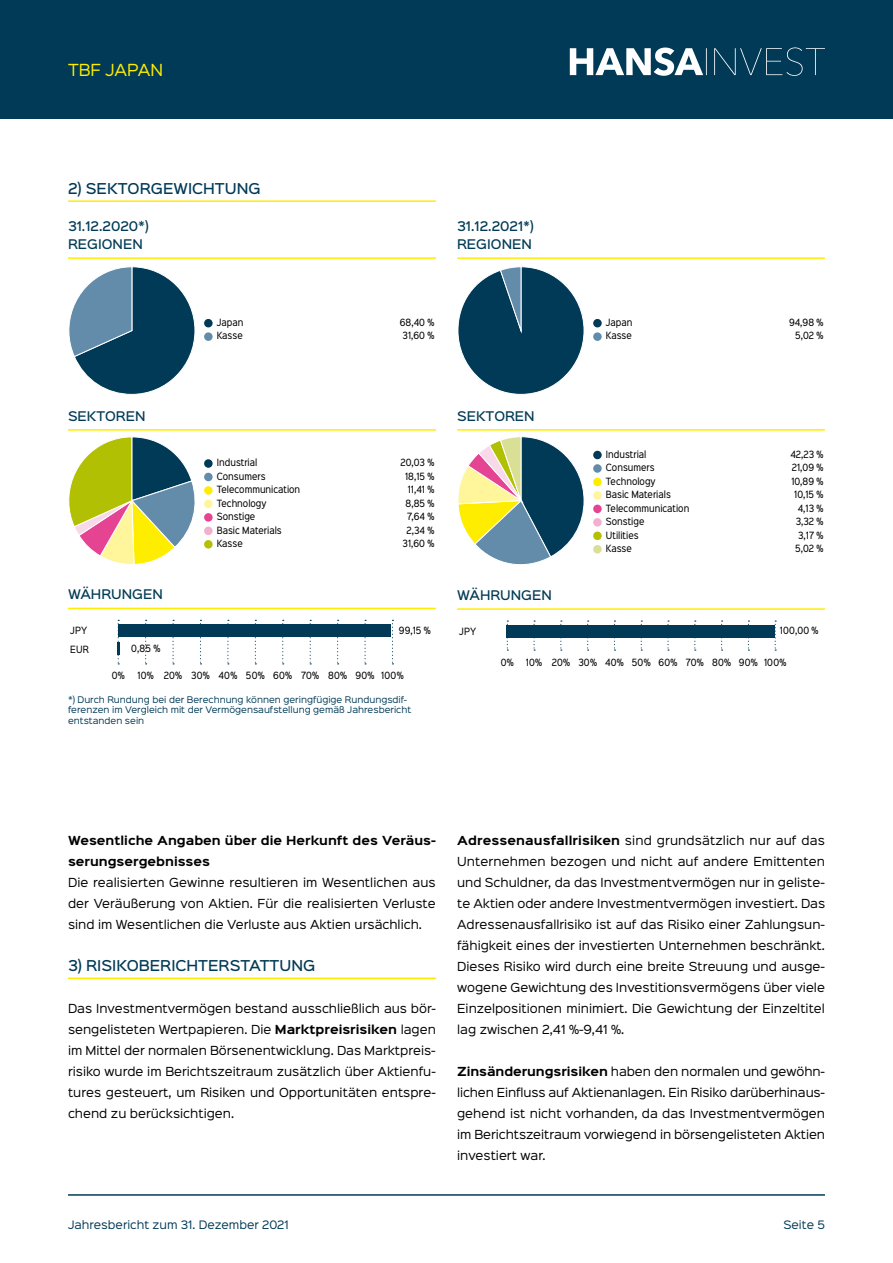
<style>
.page{position:relative;width:893px;height:1263px;background:#fff}
.page>*{position:absolute;margin:0;border:0;box-sizing:border-box;transform-origin:0 0}
.t1{font:15px "Sinkin Sans 400";color:#ffed00}
.t2{font:500 13.5px "Sinkin Sans 500";color:#003a56}
.t3{font:500 12px/18px "Sinkin Sans 500";color:#003a56}
.t4{font:11.25px/21px "Sinkin Sans 400";color:#000;text-align:justify}
.t5{font:700 11.25px/21px "Sinkin Sans 700";color:#000}
.t6{font:10.5px "Sinkin Sans 400";color:#003a56}
.t7{font:9px/18.5px "Sinkin Sans Narrow W01 400 Rg";color:#000}
.t8{font:9px "Sinkin Sans Narrow W01 400 Rg";letter-spacing:.025em;color:#000}
.t9{font:8.25px/10.5px "Sinkin Sans 400";color:#003a56}
.s1{font-family:"Sinkin Sans 700";font-weight:700}
</style>
<div class="page">
<div style="left:0;top:0;width:893px;height:119px;background:#003a56"></div>
<svg style="left:570px;top:47px;width:255px;height:29px"></svg>
<hr style="left:68px;top:1194px;width:757px;height:2px;background:#003a56">
<hr style="left:68px;top:200px;width:368px;height:2px;background:#ffed00">
<svg style="left:641px;top:620px;width:1px;height:31px"></svg>
<svg style="left:667px;top:620px;width:2px;height:31px"></svg>
<svg style="left:694px;top:620px;width:2px;height:31px"></svg>
<svg style="left:775px;top:620px;width:1px;height:31px"></svg>
<svg style="left:721px;top:620px;width:2px;height:31px"></svg>
<svg style="left:614px;top:620px;width:1px;height:31px"></svg>
<svg style="left:533px;top:620px;width:2px;height:31px"></svg>
<svg style="left:560px;top:620px;width:2px;height:31px"></svg>
<svg style="left:587px;top:620px;width:2px;height:31px"></svg>
<hr style="left:457px;top:608px;width:368px;height:2px;background:#ffed00">
<div style="left:507px;top:625px;width:268px;height:12px;background:#003a56"></div>
<svg style="left:507px;top:620px;width:1px;height:31px"></svg>
<svg style="left:227px;top:620px;width:2px;height:44px"></svg>
<svg style="left:255px;top:620px;width:1px;height:44px"></svg>
<svg style="left:282px;top:620px;width:2px;height:44px"></svg>
<svg style="left:310px;top:620px;width:1px;height:44px"></svg>
<svg style="left:145px;top:620px;width:2px;height:44px"></svg>
<svg style="left:173px;top:620px;width:1px;height:44px"></svg>
<svg style="left:200px;top:620px;width:1px;height:44px"></svg>
<svg style="left:392px;top:620px;width:1px;height:44px"></svg>
<svg style="left:337px;top:620px;width:2px;height:44px"></svg>
<hr style="left:68px;top:608px;width:368px;height:1px;background:#ffed00">
<div style="left:118px;top:624px;width:272px;height:13px;background:#003a56"></div>
<svg style="left:118px;top:620px;width:2px;height:44px"></svg>
<hr style="left:68px;top:257px;width:368px;height:2px;background:#ffed00">
<div style="left:204px;top:332px;width:9px;height:9px;background:#638caa;border-radius:50%"></div>
<div style="left:204px;top:319px;width:9px;height:8px;background:#003a56;border-radius:50%"></div>
<hr style="left:457px;top:257px;width:368px;height:2px;background:#ffed00">
<div style="left:593px;top:332px;width:9px;height:9px;background:#638caa;border-radius:50%"></div>
<div style="left:593px;top:319px;width:9px;height:8px;background:#003a56;border-radius:50%"></div>
<hr style="left:68px;top:429px;width:368px;height:2px;background:#ffed00">
<div style="left:204px;top:473px;width:9px;height:8px;background:#638caa;border-radius:50%"></div>
<div style="left:204px;top:486px;width:9px;height:9px;background:#ffed00;border-radius:50%"></div>
<div style="left:204px;top:500px;width:9px;height:8px;background:#fff59b;border-radius:50%"></div>
<div style="left:204px;top:513px;width:9px;height:9px;background:#e54492;border-radius:50%"></div>
<div style="left:204px;top:527px;width:9px;height:8px;background:#f2afcf;border-radius:50%"></div>
<div style="left:204px;top:540px;width:9px;height:9px;background:#b3c100;border-radius:50%"></div>
<div style="left:204px;top:459px;width:9px;height:9px;background:#003a56;border-radius:50%"></div>
<hr style="left:457px;top:429px;width:368px;height:2px;background:#ffed00">
<div style="left:593px;top:464px;width:9px;height:9px;background:#638caa;border-radius:50%"></div>
<div style="left:593px;top:478px;width:9px;height:8px;background:#ffed00;border-radius:50%"></div>
<div style="left:593px;top:491px;width:9px;height:9px;background:#fff59b;border-radius:50%"></div>
<div style="left:593px;top:505px;width:9px;height:8px;background:#e54492;border-radius:50%"></div>
<div style="left:593px;top:518px;width:9px;height:9px;background:#f2afcf;border-radius:50%"></div>
<svg style="left:593px;top:531px;width:9px;height:9px"></svg>
<div style="left:593px;top:545px;width:9px;height:8px;background:#dade96;border-radius:50%"></div>
<div style="left:593px;top:451px;width:9px;height:8px;background:#003a56;border-radius:50%"></div>
<hr style="left:68px;top:977px;width:368px;height:2px;background:#ffed00">
<svg style="left:748px;top:620px;width:1px;height:31px"></svg>
<svg style="left:364px;top:620px;width:2px;height:44px"></svg>
<svg style="left:458px;top:266px;width:126px;height:129px"></svg>
<svg style="left:68px;top:437px;width:127px;height:128px"></svg>
<svg style="left:458px;top:436px;width:126px;height:129px"></svg>
<svg style="left:69px;top:266px;width:126px;height:129px"></svg>
<h1 class="t1" style="left:68px;top:57px;width:97px">TBF JAPAN</h1>
<p class="t2" style="left:68px;top:177px;width:194px">2) SEKTORGEWICHTUNG</p>
<p class="t3" style="left:68px;top:216px;width:82px">31.12.2020*)<br>REGIONEN</p>
<p class="t3" style="left:457px;top:216px;width:78px">31.12.2021*)<br>REGIONEN</p>
<p class="t7" style="left:217px;top:313px;width:28px">Japan</p>
<p class="t7" style="left:400px;top:313px;width:36px">68,40 %</p>
<p class="t7" style="left:217px;top:326px;width:27px">Kasse</p>
<p class="t7" style="left:403px;top:326px;width:33px">31,60 %</p>
<p class="t7" style="left:606px;top:313px;width:28px">Japan</p>
<p class="t7" style="left:789px;top:313px;width:36px">94,98 %</p>
<p class="t7" style="left:606px;top:326px;width:27px">Kasse</p>
<p class="t7" style="left:795px;top:326px;width:30px">5,02 %</p>
<p class="t3" style="left:68px;top:406px;width:79px">SEKTOREN</p>
<p class="t7" style="left:217px;top:453px;width:42px">Industrial</p>
<p class="t7" style="left:400px;top:453px;width:35px">20,03 %</p>
<p class="t7" style="left:217px;top:466px;width:50px">Consumers</p>
<p class="t7" style="left:405px;top:466px;width:31px">18,15 %</p>
<p class="t7" style="left:217px;top:480px;width:85px">Telecommunication</p>
<p class="t7" style="left:408px;top:480px;width:28px">11,41 %</p>
<p class="t7" style="left:217px;top:493px;width:51px">Technology</p>
<p class="t7" style="left:406px;top:493px;width:30px">8,85 %</p>
<p class="t7" style="left:217px;top:507px;width:40px">Sonstige</p>
<p class="t7" style="left:407px;top:507px;width:29px">7,64 %</p>
<p class="t7" style="left:217px;top:520px;width:66px">Basic Materials</p>
<p class="t7" style="left:406px;top:520px;width:29px">2,34 %</p>
<p class="t7" style="left:217px;top:534px;width:27px">Kasse</p>
<p class="t7" style="left:403px;top:534px;width:33px">31,60 %</p>
<p class="t3" style="left:68px;top:584px;width:96px">WÄHRUNGEN</p>
<p class="t7" style="left:70px;top:621px;width:20px">JPY<br>EUR</p>
<p class="t7" style="left:399px;top:620px;width:33px">99,15 %</p>
<p class="t7" style="left:131px;top:639px;width:31px">0,85 %</p>
<p class="t7" style="left:356px;top:665px;width:21px">90%</p>
<p class="t7" style="left:112px;top:665px;width:15px">0%</p>
<p class="t8" style="left:137px;top:669px;width:211px">10% 20% 30% 40% 50% 60% 70% 80%</p>
<p class="t7" style="left:381px;top:665px;width:24px">100%</p>
<p class="t9" style="left:68px;top:693px;width:345px">*) Durch Rundung bei der Berechnung können geringfügige Rundungsdif&shy;ferenzen im Vergleich mit der Vermögensaufstellung gemäß Jahresbericht entstanden sein</p>
<p class="t3" style="left:457px;top:406px;width:79px">SEKTOREN</p>
<p class="t7" style="left:606px;top:444px;width:42px">Industrial</p>
<p class="t7" style="left:790px;top:444px;width:35px">42,23 %</p>
<p class="t7" style="left:606px;top:458px;width:50px">Consumers</p>
<p class="t7" style="left:792px;top:458px;width:33px">21,09 %</p>
<p class="t7" style="left:606px;top:471px;width:51px">Technology</p>
<p class="t7" style="left:791px;top:471px;width:34px">10,89 %</p>
<p class="t7" style="left:606px;top:485px;width:66px">Basic Materials</p>
<p class="t7" style="left:794px;top:485px;width:31px">10,15 %</p>
<p class="t7" style="left:606px;top:498px;width:85px">Telecommunication</p>
<p class="t7" style="left:798px;top:498px;width:27px">4,13 %</p>
<p class="t7" style="left:606px;top:512px;width:40px">Sonstige</p>
<p class="t7" style="left:796px;top:512px;width:29px">3,32 %</p>
<p class="t7" style="left:606px;top:525px;width:34px">Utilities</p>
<p class="t7" style="left:798px;top:525px;width:27px">3,17 %</p>
<p class="t7" style="left:606px;top:539px;width:27px">Kasse</p>
<p class="t7" style="left:795px;top:539px;width:30px">5,02 %</p>
<p class="t3" style="left:457px;top:585px;width:96px">WÄHRUNGEN</p>
<p class="t7" style="left:459px;top:622px;width:19px">JPY</p>
<p class="t7" style="left:780px;top:621px;width:40px">100,00 %</p>
<p class="t7" style="left:501px;top:653px;width:15px">0%</p>
<p class="t8" style="left:526px;top:656px;width:207px">10% 20% 30% 40% 50% 60% 70% 80%</p>
<p class="t7" style="left:764px;top:653px;width:24px">100%</p>
<p class="t7" style="left:739px;top:653px;width:21px">90%</p>
<p class="t5" style="left:68px;top:831px;width:369px">Wesentliche Angaben über die Herkunft des Veräus&shy;serungsergebnisses</p>
<p class="t4" style="left:68px;top:871px;width:369px">Die realisierten Gewinne resultieren im Wesentlichen aus der Veräußerung von Aktien. Für die realisierten Verluste sind im Wesentlichen die Verluste aus Aktien ursächlich.</p>
<p class="t2" style="left:68px;top:954px;width:249px">3) RISIKOBERICHTERSTATTUNG</p>
<p class="t4" style="left:68px;top:997px;width:369px">Das Investmentvermögen bestand ausschließlich aus bör&shy;sengelisteten Wertpapieren. Die <span class="s1">Marktpreisrisiken</span> lagen im Mittel der normalen Börsenentwicklung. Das Marktpreis&shy;risiko wurde im Berichtszeitraum zusätzlich über Aktienfu&shy;tures gesteuert, um Risiken und Opportunitäten entspre&shy;chend zu berücksichtigen.</p>
<p class="t4" style="left:457px;top:829px;width:370px"><span class="s1">Adressenausfallrisiken</span> sind grundsätzlich nur auf das Unternehmen bezogen und nicht auf andere Emittenten und Schuldner, da das Investmentvermögen nur in geliste&shy;te Aktien oder andere Investmentvermögen investiert. Das Adressenausfallrisiko ist auf das Risiko einer Zahlungsun&shy;fähigkeit eines der investierten Unternehmen beschränkt.<br>Dieses Risiko wird durch eine breite Streuung und ausge&shy;wogene Gewichtung des Investitionsvermögens über viele Einzelpositionen minimiert. Die Gewichtung der Einzeltitel lag zwischen 2,41 %-9,41 %.</p>
<p class="t4" style="left:457px;top:1060px;width:369px"><span class="s1">Zinsänderungsrisiken</span> haben den normalen und gewöhn&shy;lichen Einfluss auf Aktienanlagen. Ein Risiko darüberhinaus&shy;gehend ist nicht vorhanden, da das Investmentvermögen im Berichtszeitraum vorwiegend in börsengelisteten Aktien investiert war.</p>
<p class="t6" style="left:68px;top:1216px;width:222px">Jahresbericht zum 31. Dezember 2021</p>
<p class="t6" style="left:783px;top:1216px;width:43px">Seite 5</p>
</div>
